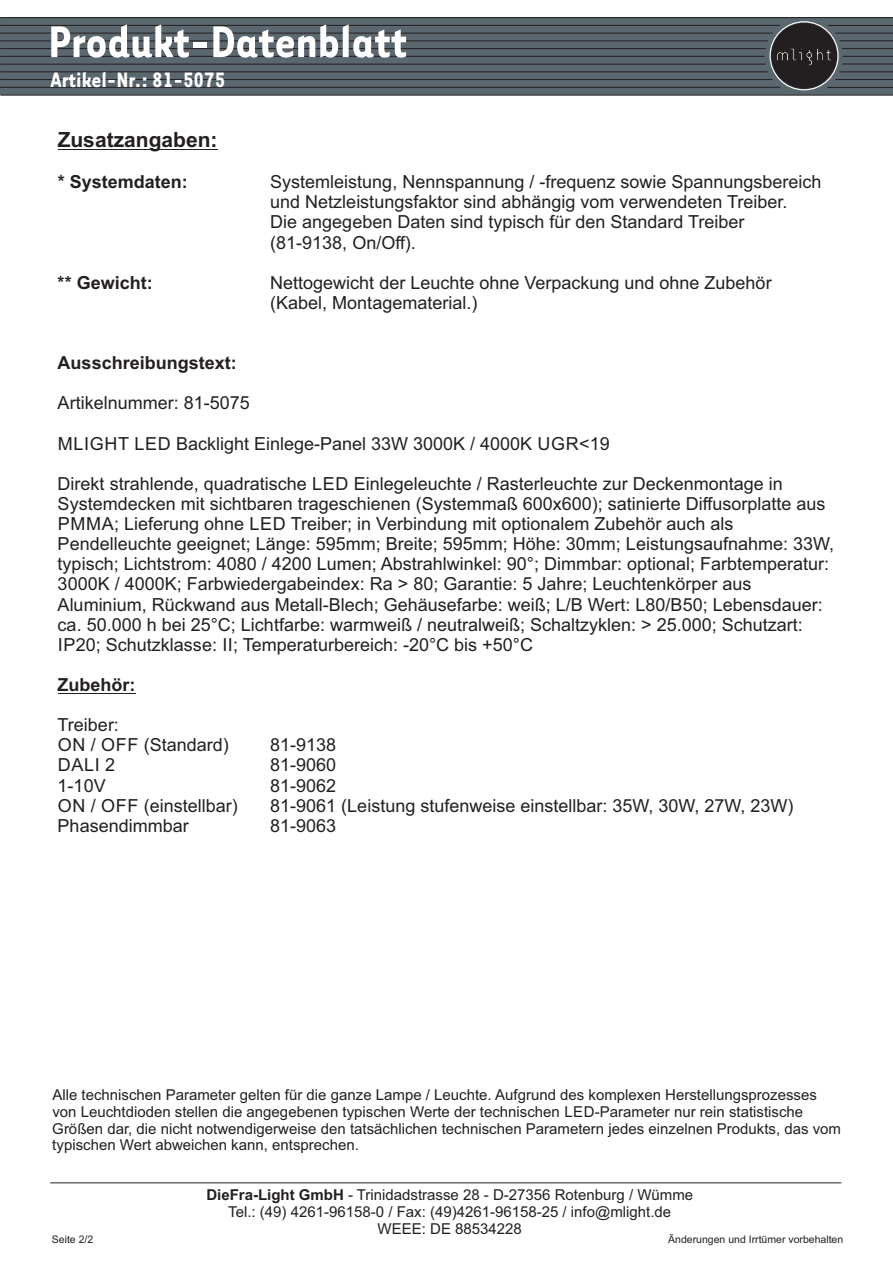
<style>
.page{position:relative;width:893px;height:1263px;background:#fff}
.page>*{position:absolute;margin:0;border:0;box-sizing:border-box;transform-origin:0 0}
.t1{font:700 51.15px "Tarzana Narrow";color:#fff}
.t2{font:700 24px "Tarzana Narrow";color:#fff}
.t3{font:700 21px "Arial";color:#231f20}
.t4{font:18px/20.1px "Arial";color:#231f20}
.t5{font:700 18px "Arial";color:#231f20}
.t6{font:15px/16.8px "Arial";color:#231f20}
.t7{font:10.5px "Arial";color:#231f20}
.s1{font-weight:700}
</style>
<div class="page">
<hr style="left:58px;top:149px;width:160px;height:1px;background:#231f20">
<hr style="left:58px;top:693px;width:78px;height:1px;background:#231f20">
<hr style="left:50px;top:1182px;width:791px;height:1px;background:#231f20">
<div style="left:0;top:17px;width:893px;height:78px;background:#5a676e"></div>
<svg style="left:0;top:95px;width:893px;height:1px"></svg>
<svg style="left:0;top:17px;width:893px;height:72px"></svg>
<div style="left:769px;top:21px;width:70px;height:69px;border:1px solid #fff;border-radius:50%"></div>
<h1 class="t1" style="left:48px;top:26px;width:360px">Produkt-Datenblatt</h1>
<h2 class="t2" style="left:51px;top:72px;width:176px">Artikel-Nr.: 81-5075</h2>
<p class="t3" style="left:58px;top:132px;width:161px">Zusatzangaben:</p>
<p class="t5" style="left:58px;top:175px;width:132px">* Systemdaten:</p>
<p class="t4" style="left:270px;top:173px;width:553px">Systemleistung, Nennspannung / -frequenz sowie Spannungsbereich und Netzleistungsfaktor sind abhängig vom verwendeten Treiber.<br>Die angegeben Daten sind typisch für den Standard Treiber (81-9138, On/Off).</p>
<p class="t5" style="left:58px;top:276px;width:97px">** Gewicht:</p>
<p class="t4" style="left:270px;top:274px;width:503px">Nettogewicht der Leuchte ohne Verpackung und ohne Zubehör (Kabel, Montagematerial.)</p>
<p class="t5" style="left:58px;top:356px;width:181px">Ausschreibungstext:</p>
<p class="t4" style="left:58px;top:395px;width:194px">Artikelnummer: 81-5075</p>
<p class="t4" style="left:58px;top:435px;width:553px">MLIGHT LED Backlight Einlege-Panel 33W 3000K / 4000K UGR&lt;19</p>
<p class="t4" style="left:58px;top:475px;width:778px">Direkt strahlende, quadratische LED Einlegeleuchte / Rasterleuchte zur Deckenmontage in Systemdecken mit sichtbaren trageschienen (Systemmaß 600x600); satinierte Diffusorplatte aus PMMA; Lieferung ohne LED Treiber; in Verbindung mit optionalem Zubehör auch als Pendelleuchte geeignet; Länge: 595mm; Breite; 595mm; Höhe: 30mm; Leistungsaufnahme: 33W, typisch; Lichtstrom: 4080 / 4200 Lumen; Abstrahlwinkel: 90°; Dimmbar: optional; Farbtemperatur:<br>3000K / 4000K; Farbwiedergabeindex: Ra &gt; 80; Garantie: 5 Jahre; Leuchtenkörper aus Aluminium, Rückwand aus Metall-Blech; Gehäusefarbe: weiß; L/B Wert: L80/B50; Lebensdauer: ca. 50.000 h bei 25°C; Lichtfarbe: warmweiß / neutralweiß; Schaltzyklen: &gt; 25.000; Schutzart:<br>IP20; Schutzklasse: II; Temperaturbereich: -20°C bis +50°C</p>
<p class="t5" style="left:58px;top:678px;width:79px">Zubehör:</p>
<p class="t4" style="left:58px;top:716px;width:173px">Treiber:<br>ON / OFF (Standard)</p>
<p class="t4" style="left:270px;top:737px;width:68px">81-9138</p>
<p class="t4" style="left:58px;top:757px;width:59px">DALI 2</p>
<p class="t4" style="left:270px;top:757px;width:68px">81-9060</p>
<p class="t4" style="left:58px;top:777px;width:50px">1-10V</p>
<p class="t4" style="left:270px;top:777px;width:68px">81-9062</p>
<p class="t4" style="left:58px;top:797px;width:181px">ON / OFF (einstellbar)</p>
<p class="t4" style="left:270px;top:797px;width:525px">81-9061 (Leistung stufenweise einstellbar: 35W, 30W, 27W, 23W)</p>
<p class="t4" style="left:58px;top:817px;width:133px">Phasendimmbar</p>
<p class="t4" style="left:270px;top:817px;width:68px">81-9063</p>
<p class="t6" style="left:52px;top:1088px;width:790px">Alle technischen Parameter gelten für die ganze Lampe / Leuchte. Aufgrund des komplexen Herstellungsprozesses von Leuchtdioden stellen die angegebenen typischen Werte der technischen LED-Parameter nur rein statistische Größen dar, die nicht notwendigerweise den tatsächlichen technischen Parametern jedes einzelnen Produkts, das vom typischen Wert abweichen kann, entsprechen.</p>
<p class="t6" style="left:206px;top:1188px;width:488px;text-align:center"><span class="s1">DieFra-Light GmbH</span> - Trinidadstrasse 28 - D-27356 Rotenburg / Wümme<br>Tel.: (49) 4261-96158-0 / Fax: (49)4261-96158-25 / info@mlight.de<br>WEEE: DE 88534228</p>
<p class="t7" style="left:52px;top:1235px;width:43px">Seite 2/2</p>
<p class="t7" style="left:668px;top:1235px;width:177px">Änderungen und Irrtümer vorbehalten</p>
</div>
